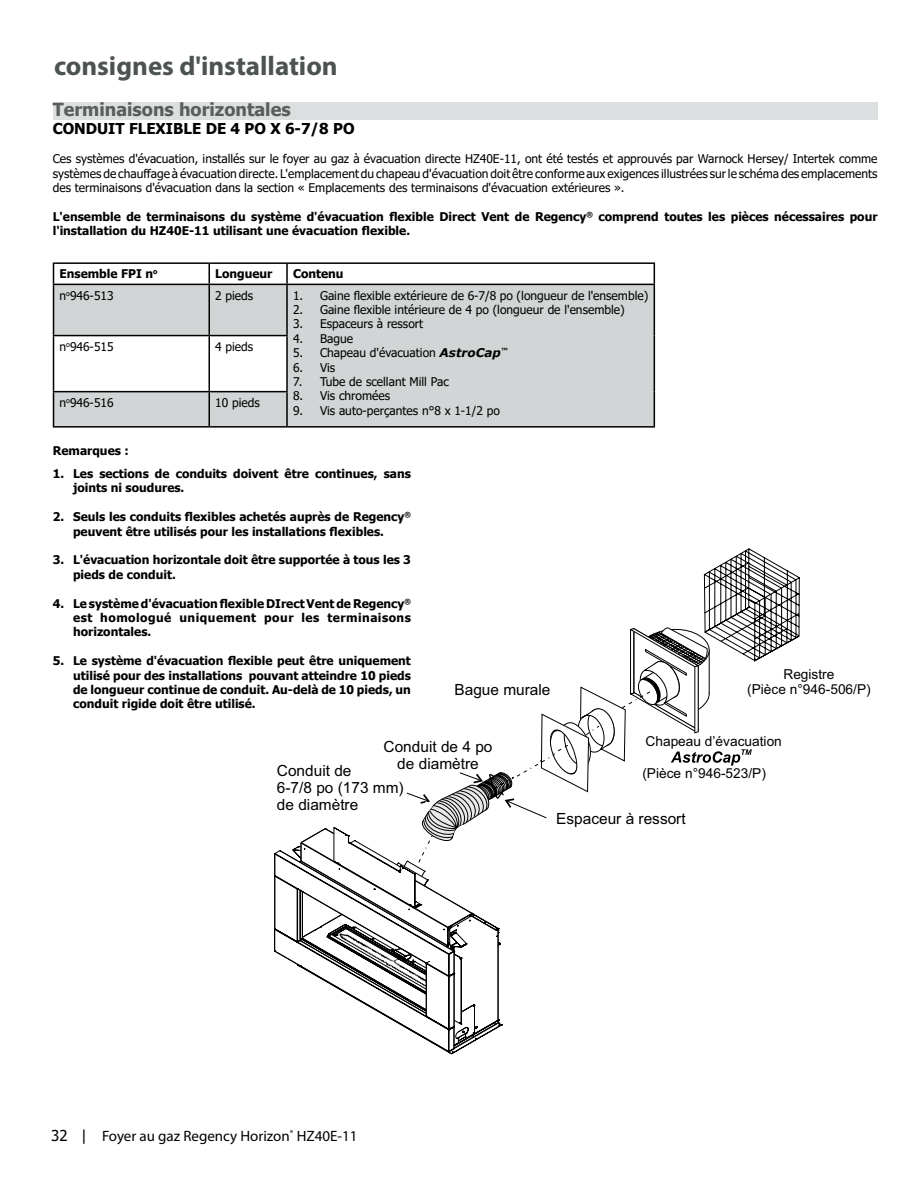
<style>
.page{position:relative;width:918px;height:1188px;background:#fff}
.page>*{position:absolute;margin:0;border:0;box-sizing:border-box;transform-origin:0 0}
.t1{font:700 27px "Myriad Pro";color:#4d5350}
.t2{font:700 18px "Tahoma";color:#585e5c}
.t3{font:15.45px/17.2px "Arial";color:#000}
.t4{font:15px "Myriad Pro";color:#000}
.t5{font:700 15px "Tahoma";color:#000}
.t6{font:13.65px/15.1px "Arial";color:#000;text-align:center}
.t7{font:700 12px/14.4px "Tahoma";color:#000}
.t8{font:12px/14.4px "Tahoma";color:#000;text-align:justify}
.s1{font-family:"Verdana";font-weight:700;font-style:italic}
.s2{font-family:"Tahoma"}
</style>
<div class="page">
<svg style="left:274px;top:548px;width:526px;height:505px"></svg>
<div style="left:53px;top:103px;width:825px;height:17px;background:#dcdfe0"></div>
<svg style="left:54px;top:285px;width:600px;height:141px;background:#d6dadb"></svg>
<hr style="left:53px;top:262px;width:156px;height:2px;background:#000">
<svg style="left:53px;top:264px;width:1px;height:20px"></svg>
<hr style="left:209px;top:262px;width:78px;height:2px;background:#000">
<hr style="left:208px;top:264px;width:2px;height:20px;background:#000">
<hr style="left:287px;top:262px;width:368px;height:2px;background:#000">
<hr style="left:286px;top:264px;width:2px;height:20px;background:#000">
<svg style="left:654px;top:264px;width:1px;height:20px"></svg>
<hr style="left:53px;top:284px;width:156px;height:1px;background:#000">
<hr style="left:53px;top:285px;width:1px;height:50px;background:#000">
<hr style="left:209px;top:284px;width:78px;height:1px;background:#000">
<hr style="left:208px;top:285px;width:2px;height:50px;background:#000">
<hr style="left:287px;top:284px;width:368px;height:1px;background:#000">
<hr style="left:286px;top:285px;width:2px;height:50px;background:#000">
<hr style="left:654px;top:285px;width:1px;height:51px;background:#000">
<hr style="left:53px;top:335px;width:156px;height:1px;background:#000">
<hr style="left:53px;top:336px;width:1px;height:55px;background:#000">
<hr style="left:209px;top:335px;width:79px;height:1px;background:#000">
<hr style="left:208px;top:336px;width:2px;height:55px;background:#000">
<hr style="left:286px;top:336px;width:2px;height:55px;background:#000">
<hr style="left:654px;top:336px;width:1px;height:56px;background:#000">
<hr style="left:53px;top:391px;width:156px;height:1px;background:#000">
<hr style="left:53px;top:392px;width:1px;height:34px;background:#000">
<hr style="left:209px;top:391px;width:79px;height:1px;background:#000">
<hr style="left:208px;top:392px;width:2px;height:34px;background:#000">
<hr style="left:286px;top:392px;width:2px;height:34px;background:#000">
<hr style="left:654px;top:392px;width:1px;height:34px;background:#000">
<hr style="left:53px;top:426px;width:156px;height:2px;background:#000">
<hr style="left:209px;top:426px;width:78px;height:2px;background:#000">
<hr style="left:287px;top:426px;width:368px;height:2px;background:#000">
<h1 class="t1" style="left:54px;top:49px;width:285px">consignes d'installation</h1>
<h2 class="t2" style="left:53px;top:97px;width:239px">Terminaisons horizontales</h2>
<p class="t5" style="left:53px;top:118px;width:303px">CONDUIT FLEXIBLE DE 4 PO X 6-7/8 PO</p>
<p class="t8" style="left:53px;top:152px;width:826px">Ces systèmes d'évacuation, installés sur le foyer au gaz à évacuation directe HZ40E-11, ont été testés et approuvés par Warnock Hersey/ Intertek comme systèmes de chauffage à évacuation directe. L'emplacement du chapeau d'évacuation doit être conforme aux exigences illustrées sur le schéma des emplacements des terminaisons d'évacuation dans la section « Emplacements des terminaisons d'évacuation extérieures ».</p>
<p class="t7" style="left:53px;top:210px;width:826px">L'ensemble de terminaisons du système d'évacuation flexible Direct Vent de Regency<sup>®</sup> comprend toutes les pièces nécessaires pour l'installation du HZ40E-11 utilisant une évacuation flexible.</p>
<p class="t7" style="left:60px;top:267px;width:99px">Ensemble FPI n<sup>o</sup></p>
<p class="t7" style="left:215px;top:267px;width:59px">Longueur</p>
<p class="t7" style="left:293px;top:267px;width:52px">Contenu</p>
<p class="t8" style="left:60px;top:289px;width:56px">n<sup>o</sup>946-513</p>
<p class="t8" style="left:215px;top:289px;width:39px">2 pieds</p>
<p class="t8" style="left:293px;top:289px;width:357px">1. Gaine flexible extérieure de 6-7/8 po (longueur de l'ensemble)</p>
<p class="t8" style="left:293px;top:303px;width:333px">2. Gaine flexible intérieure de 4 po (longueur de l'ensemble)</p>
<p class="t8" style="left:293px;top:317px;width:132px">3. Espaceurs à ressort</p>
<p class="t8" style="left:293px;top:332px;width:62px">4. Bague</p>
<p class="t8" style="left:293px;top:346px;width:216px">5. Chapeau d'évacuation <span class="s1">AstroCap</span><sup>™</sup></p>
<p class="t8" style="left:293px;top:361px;width:44px">6. Vis</p>
<p class="t8" style="left:293px;top:375px;width:157px">7. Tube de scellant Mill Pac</p>
<p class="t8" style="left:293px;top:389px;width:99px">8. Vis chromées</p>
<p class="t8" style="left:293px;top:404px;width:208px">9. Vis auto-perçantes n°8 x 1-1/2 po</p>
<p class="t8" style="left:60px;top:340px;width:56px">n<sup>o</sup>946-515</p>
<p class="t8" style="left:215px;top:340px;width:39px">4 pieds</p>
<p class="t8" style="left:60px;top:396px;width:56px">n<sup>o</sup>946-516</p>
<p class="t8" style="left:215px;top:396px;width:46px">10 pieds</p>
<p class="t7" style="left:53px;top:444px;width:78px">Remarques :</p>
<p class="t7" style="left:73px;top:467px;width:339px;text-indent:-20px">1. Les sections de conduits doivent être continues, sans joints ni soudures.</p>
<p class="t7" style="left:53px;top:510px;width:360px;text-align:center">2. Seuls les conduits flexibles achetés auprès de Regency<sup>® </sup>peuvent être utilisés pour les installations flexibles.</p>
<p class="t7" style="left:73px;top:553px;width:339px;text-indent:-20px">3. L'évacuation horizontale doit être supportée à tous les 3 pieds de conduit.</p>
<p class="t7" style="left:73px;top:597px;width:339px;text-align:justify;text-indent:-20px">4. Le système d'évacuation flexible DIrect Vent de Regency<sup>® </sup>est homologué uniquement pour les terminaisons horizontales.</p>
<p class="t7" style="left:73px;top:654px;width:339px;text-align:justify;text-indent:-20px">5. Le système d'évacuation flexible peut être uniquement utilisé pour des installations pouvant atteindre 10 pieds de longueur continue de conduit. Au-delà de 10 pieds, un conduit rigide doit être utilisé.</p>
<p class="t6" style="left:747px;top:668px;width:125px">Registre<br>(Pièce n°946-506/P)</p>
<p class="t6" style="left:646px;top:735px;width:138px">Chapeau d’évacuation</p>
<p class="t6" style="left:642px;top:767px;width:125px">(Pièce n°946-523/P)</p>
<p class="t3" style="left:556px;top:811px;width:131px">Espaceur à ressort</p>
<p class="t3" style="left:454px;top:682px;width:98px">Bague murale</p>
<p class="t3" style="left:384px;top:739px;width:110px;text-align:center">Conduit de 4 po de diamètre</p>
<p class="t3" style="left:277px;top:763px;width:128px">Conduit de<br>6-7/8 po (173 mm) de diamètre</p>
<p class="t4" style="left:51px;top:1127px;width:308px"><span class="s2">32 |</span> Foyer au gaz Regency Horizon<sup>®</sup> HZ40E-11</p>
</div>
